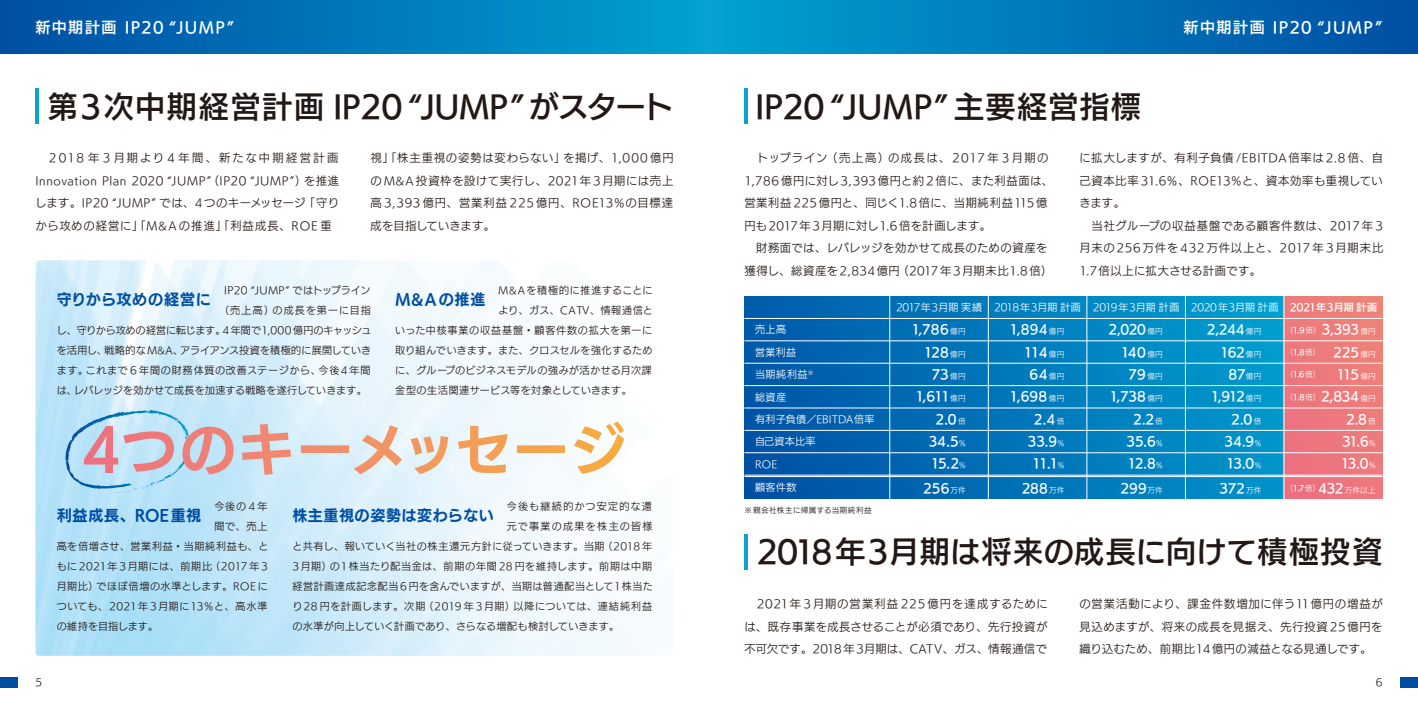
<style>
.page{position:relative;width:1418px;height:709px;background:#fff}
.page>*{position:absolute;margin:0;border:0;box-sizing:border-box;transform-origin:0 0}
.t1{font:30px "UD Kakugo Large Pr 6 DB";letter-spacing:.015em;color:#221815}
.t2{font:30px "UD Kakugo Large Pr 6 DB";letter-spacing:-.015em;color:#221815}
.t3{font:15px "UD Kakugo Large Pr 6 B";letter-spacing:.04em;color:#004ea2}
.t4{font:15px "UD Kakugo Large Pr 6 DB";letter-spacing:.095em;color:#fff}
.t5{font:12.5px/22.4px "UD Kakugo Large Pr 6 DB";letter-spacing:-.03em;color:#fff;text-align:right}
.t6{font:12.5px/22.4px "UD Kakugo Large Pr 6 DB";letter-spacing:-.005em;color:#fff;text-align:right}
.t7{font:11.25px/22.5px "UD Kakugo Large Pr 6 R";letter-spacing:.05em;color:#221815;text-align:justify}
.t8{font:10px "UD Kakugo Large Pr 6 R";letter-spacing:.05em;color:#221815}
.t9{font:10px "UD Kakugo Large Pr 6 R";letter-spacing:.03em;color:#221815}
.t10{font:10px "UD Kakugo Large Pr 6 R";letter-spacing:.02em;color:#221815}
.t11{font:10px "UD Kakugo Large Pr 6 R";letter-spacing:.015em;color:#221815}
.t12{font:10px "UD Kakugo Large Pr 6 R";color:#fff}
.t13{font:10px "UD Kakugo Large Pr 6 R";letter-spacing:.03em;color:#fff}
.t14{font:10px "UD Kakugo Large Pr 6 R";letter-spacing:.005em;color:#221815}
.t15{font:10px "UD Kakugo Large Pr 6 R";letter-spacing:.075em;color:#221815}
.t16{font:10px "UD Kakugo Large Pr 6 R";letter-spacing:.07em;color:#221815}
.t17{font:10px "UD Kakugo Large Pr 6 R";letter-spacing:.105em;color:#221815}
.t18{font:10px "UD Kakugo Large Pr 6 R";letter-spacing:.125em;color:#221815}
.t19{font:10px "UD Kakugo Large Pr 6 R";letter-spacing:.135em;color:#221815}
.t20{font:10px "UD Kakugo Large Pr 6 R";letter-spacing:.01em;color:#221815}
.t21{font:7.5px "UD Kakugo Large Pr 6 R";color:#fff}
.t22{font:7.5px "UD Kakugo Large Pr 6 R";letter-spacing:.06em;color:#221815}
.s1{font-family:"UD Kakugo Large Pr 6 DB"}
.s2{font-family:"UD Kakugo Large Pr 6 R";font-size:7.5px}
.s3{font-family:"UD Kakugo Large Pr 6 DB";font-size:12.5px}
</style>
<div class="page">
<div style="left:0;top:0;width:709px;height:53px;background:linear-gradient(to right,#004ea3,#01a1d1)"></div>
<div style="left:0;top:677px;width:18px;height:10px;background:#004ea2"></div>
<hr style="left:35px;top:89px;width:4px;height:35px;background:#0ca2d0">
<img style="left:35px;top:260px;width:607px;height:396px">
<svg style="left:65px;top:410px;width:559px;height:79px"></svg>
<div style="left:709px;top:0;width:708px;height:53px;background:linear-gradient(to right,#01a2d1,#004ea3)"></div>
<hr style="left:744px;top:89px;width:4px;height:35px;background:#0ca2d0">
<hr style="left:744px;top:534px;width:4px;height:36px;background:#0ca2d0">
<div style="left:1400px;top:677px;width:17px;height:10px;background:#004ea2"></div>
<svg style="left:744px;top:296px;width:539px;height:203px;background:#0478ba"></svg>
<div style="left:1283px;top:296px;width:99px;height:203px;background:#ed797c"></div>
<hr style="left:744px;top:407px;width:638px;height:1px;background:#fff">
<hr style="left:744px;top:430px;width:638px;height:1px;background:#fff">
<hr style="left:744px;top:452px;width:638px;height:1px;background:#fff">
<hr style="left:744px;top:475px;width:638px;height:1px;background:#fff">
<hr style="left:744px;top:476px;width:638px;height:1px;background:#fff">
<hr style="left:744px;top:340px;width:638px;height:1px;background:#fff">
<hr style="left:744px;top:318px;width:638px;height:1px;background:#fff">
<hr style="left:744px;top:363px;width:638px;height:1px;background:#fff">
<hr style="left:744px;top:385px;width:638px;height:1px;background:#fff">
<hr style="left:889px;top:296px;width:1px;height:203px;background:#fff">
<hr style="left:988px;top:296px;width:1px;height:203px;background:#fff">
<hr style="left:1086px;top:296px;width:1px;height:203px;background:#fff">
<hr style="left:1185px;top:296px;width:1px;height:203px;background:#fff">
<hr style="left:1283px;top:296px;width:1px;height:203px;background:#fff">
<h2 class="t4" style="left:35px;top:19px;width:200px">新中期計画 IP20 “JUMP”</h2>
<h1 class="t2" style="left:48px;top:90px;width:627px">第３次中期経営計画 IP20 “JUMP”がスタート</h1>
<p class="t7" style="left:370px;top:147px;width:305px">視」「株主重視の姿勢は変わらない」を掲げ、1,000 億円の M&amp;A 投資枠を設けて実行し、2021年 3月期には売上高 3,393億円、営業利益 225 億円、ROE13％の目標達成を目指していきます。</p>
<p class="t7" style="left:35px;top:147px;width:305px">　2018 年 3月期より4 年間、新たな中期経営計画Innovation Plan 2020 “JUMP”（IP20 “JUMP”）を推進します。IP20 “JUMP” では、4つのキーメッセージ「守りから攻めの経営に」「M&amp;Aの推進」「利益成長、ROE 重</p>
<p class="t11" style="left:224px;top:284px;width:148px">IP20 “JUMP” ではトップライン</p>
<p class="t17" style="left:219px;top:304px;width:153px">（売上高）の成長を第一に目指</p>
<p class="t14" style="left:57px;top:324px;width:316px">し、守りから攻めの経営に転じます。4年間で1,000 億円のキャッシュ</p>
<p class="t11" style="left:57px;top:344px;width:316px">を活用し、戦略的なM&amp;A、アライアンス投資を積極的に展開していき</p>
<p class="t15" style="left:57px;top:364px;width:315px">ます。これまで 6 年間の財務体質の改善ステージから、今後４年間</p>
<p class="t10" style="left:57px;top:384px;width:312px">は、レバレッジを効かせて成長を加速する戦略を遂行していきます。</p>
<h2 class="t3" style="left:57px;top:291px;width:155px">守りから攻めの経営に</h2>
<p class="t8" style="left:498px;top:284px;width:155px">M&amp;Aを積極的に推進することに</p>
<p class="t8" style="left:498px;top:304px;width:156px">より、ガス、CATV、情報通信と</p>
<p class="t16" style="left:395px;top:324px;width:258px">いった中核事業の収益基盤・顧客件数の拡大を第一に</p>
<p class="t9" style="left:395px;top:344px;width:259px">取り組んでいきます。また、クロスセルを強化するため</p>
<p class="t9" style="left:395px;top:364px;width:258px">に、グループのビジネスモデルの強みが活かせる月次課</p>
<p class="t9" style="left:395px;top:384px;width:238px">金型の生活関連サービス等を対象としていきます。</p>
<h2 class="t3" style="left:395px;top:291px;width:92px">M&amp;Aの推進</h2>
<p class="t8" style="left:214px;top:501px;width:54px">今後の4年</p>
<p class="t8" style="left:214px;top:521px;width:54px">間で、売上</p>
<p class="t8" style="left:57px;top:541px;width:213px">高を倍増させ、営業利益・当期純利益も、と</p>
<p class="t8" style="left:57px;top:561px;width:213px">もに 2021年 3月期には、前期比（2017年 3</p>
<p class="t8" style="left:57px;top:581px;width:212px">月期比）でほぼ倍増の水準とします。ROE に</p>
<p class="t8" style="left:57px;top:601px;width:212px">ついても、2021年 3月期に13％と、高水準</p>
<p class="t20" style="left:57px;top:621px;width:103px">の維持を目指します。</p>
<h2 class="t3" style="left:57px;top:507px;width:146px">利益成長、ROE重視</h2>
<p class="t8" style="left:35px;top:677px;width:8px">5</p>
<p class="t18" style="left:507px;top:501px;width:147px">今後も継続的かつ安定的な還</p>
<p class="t19" style="left:507px;top:521px;width:147px">元で事業の成果を株主の皆様</p>
<p class="t8" style="left:292px;top:541px;width:361px">と共有し、報いていく当社の株主還元方針に従っていきます。当期（2018 年</p>
<p class="t8" style="left:292px;top:561px;width:361px">3月期）の1株当たり配当金は、前期の年間 28 円を維持します。前期は中期</p>
<p class="t8" style="left:292px;top:581px;width:362px">経営計画達成記念配当 6 円を含んでいますが、当期は普通配当として1株当た</p>
<p class="t8" style="left:292px;top:601px;width:361px">り28 円を計画します。次期（2019 年 3月期）以降については、連結純利益</p>
<p class="t10" style="left:292px;top:621px;width:328px">の水準が向上していく計画であり、さらなる増配も検討していきます。</p>
<h2 class="t3" style="left:292px;top:507px;width:203px">株主重視の姿勢は変わらない</h2>
<h2 class="t4" style="left:1183px;top:19px;width:200px">新中期計画 IP20 “JUMP”</h2>
<h1 class="t1" style="left:755px;top:90px;width:387px">IP20 “JUMP” 主要経営指標</h1>
<p class="t7" style="left:1079px;top:147px;width:305px;text-align:left">に拡大しますが、有利子負債 /EBITDA倍率は 2.8 倍、自己資本比率 31.6％、ROE13％と、資本効率も重視していきます。<br>　当社グループの収益基盤である顧客件数は、2017年 3月末の256万件を432 万件以上と、2017年 3月期末比<br>1.7倍以上に拡大させる計画です。</p>
<p class="t7" style="left:744px;top:147px;width:310px;text-align:left">　トップライン（売上高）の成長は、2017年 3月期の<br>1,786 億円に対し3,393億円と約 2 倍に、また利益面は、営業利益 225億円と、同じく1.8倍に、当期純利益115億円も2017年 3月期に対し1.6倍を計画します。<br>　財務面では、レバレッジを効かせて成長のための資産を獲得し、総資産を2,834億円（2017年 3月期末比1.8倍）</p>
<p class="t13" style="left:755px;top:324px;width:32px">売上高</p>
<p class="t13" style="left:755px;top:346px;width:43px">営業利益</p>
<p class="t13" style="left:755px;top:369px;width:60px">当期純利益<sup>※</sup></p>
<p class="t13" style="left:755px;top:391px;width:33px">総資産</p>
<p class="t13" style="left:755px;top:413px;width:121px">有利子負債／EBITDA倍率</p>
<p class="t13" style="left:755px;top:436px;width:62px">自己資本比率</p>
<p class="t13" style="left:755px;top:458px;width:24px">ROE</p>
<p class="t13" style="left:755px;top:482px;width:43px">顧客件数</p>
<p class="t22" style="left:744px;top:506px;width:129px">※親会社株主に帰属する当期純利益</p>
<p class="t12" style="left:896px;top:301px;width:482px">2017年3月期実績 2018年3月期計画 2019年3月期計画 2020年3月期計画 <span class="s1">2021年3月期計画</span></p>
<p class="t5" style="left:911px;top:319px;width:56px">1,786 <span class="s2">億円<br></span>128 <span class="s2">億円<br></span>73 <span class="s2">億円<br></span>1,611<span class="s2">億円<br></span>2.0 <span class="s2">倍<br></span>34.5<span class="s2">%<br></span>15.2<span class="s2">%</span></p>
<p class="t5" style="left:923px;top:477px;width:44px">256<span class="s2">万件</span></p>
<p class="t6" style="left:1009px;top:319px;width:56px">1,894 <span class="s2">億円<br></span>114 <span class="s2">億円<br></span>64 <span class="s2">億円<br></span>1,698 <span class="s2">億円<br></span>2.4 <span class="s2">倍<br></span>33.9<span class="s2">%<br></span>11.1<span class="s2">%</span></p>
<p class="t5" style="left:1021px;top:477px;width:44px">288<span class="s2">万件</span></p>
<p class="t5" style="left:1108px;top:319px;width:56px">2,020 <span class="s2">億円<br></span>140 <span class="s2">億円<br></span>79 <span class="s2">億円<br></span>1,738 <span class="s2">億円<br></span>2.2<span class="s2">倍<br></span>35.6<span class="s2">%<br></span>12.8<span class="s2">%</span></p>
<p class="t5" style="left:1120px;top:477px;width:44px">299<span class="s2">万件</span></p>
<p class="t5" style="left:1206px;top:319px;width:56px">2,244 <span class="s2">億円<br></span>162<span class="s2">億円<br></span>87<span class="s2">億円<br></span>1,912 <span class="s2">億円<br></span>2.0 <span class="s2">倍<br></span>34.9<span class="s2">%<br></span>13.0<span class="s2">%</span></p>
<p class="t5" style="left:1219px;top:477px;width:43px">372 <span class="s2">万件</span></p>
<p class="t5" style="left:1320px;top:319px;width:56px">3,393 <span class="s2">億円<br></span>225 <span class="s2">億円<br></span>115 <span class="s2">億円<br></span>2,834 <span class="s2">億円<br></span>2.8 <span class="s2">倍<br></span>31.6<span class="s2">%<br></span>13.0<span class="s2">%</span></p>
<p class="t21" style="left:1318px;top:486px;width:59px"><span class="s3">432</span> 万件以上</p>
<p class="t21" style="left:1285px;top:326px;width:36px">（<span class="s1">1.9</span>倍）</p>
<p class="t21" style="left:1285px;top:348px;width:36px">（<span class="s1">1.8</span>倍）</p>
<p class="t21" style="left:1285px;top:370px;width:36px">（<span class="s1">1.6</span>倍）</p>
<p class="t21" style="left:1285px;top:393px;width:36px">（<span class="s1">1.8</span>倍）</p>
<p class="t21" style="left:1285px;top:484px;width:35px">（<span class="s1">1.7</span>倍）</p>
<h1 class="t1" style="left:757px;top:534px;width:627px">2018年3月期は将来の成長に向けて積極投資</h1>
<p class="t7" style="left:744px;top:593px;width:305px">　2021年 3月期の営業利益 225 億円を達成するためには、既存事業を成長させることが必須であり、先行投資が不可欠です。2018 年３月期は、CATV、ガス、情報通信で</p>
<p class="t7" style="left:1079px;top:593px;width:305px">の営業活動により、課金件数増加に伴う11億円の増益が見込めますが、将来の成長を見据え、先行投資 25億円を織り込むため、前期比14億円の減益となる見通しです。</p>
<p class="t8" style="left:1375px;top:677px;width:8px">6</p>
</div>
